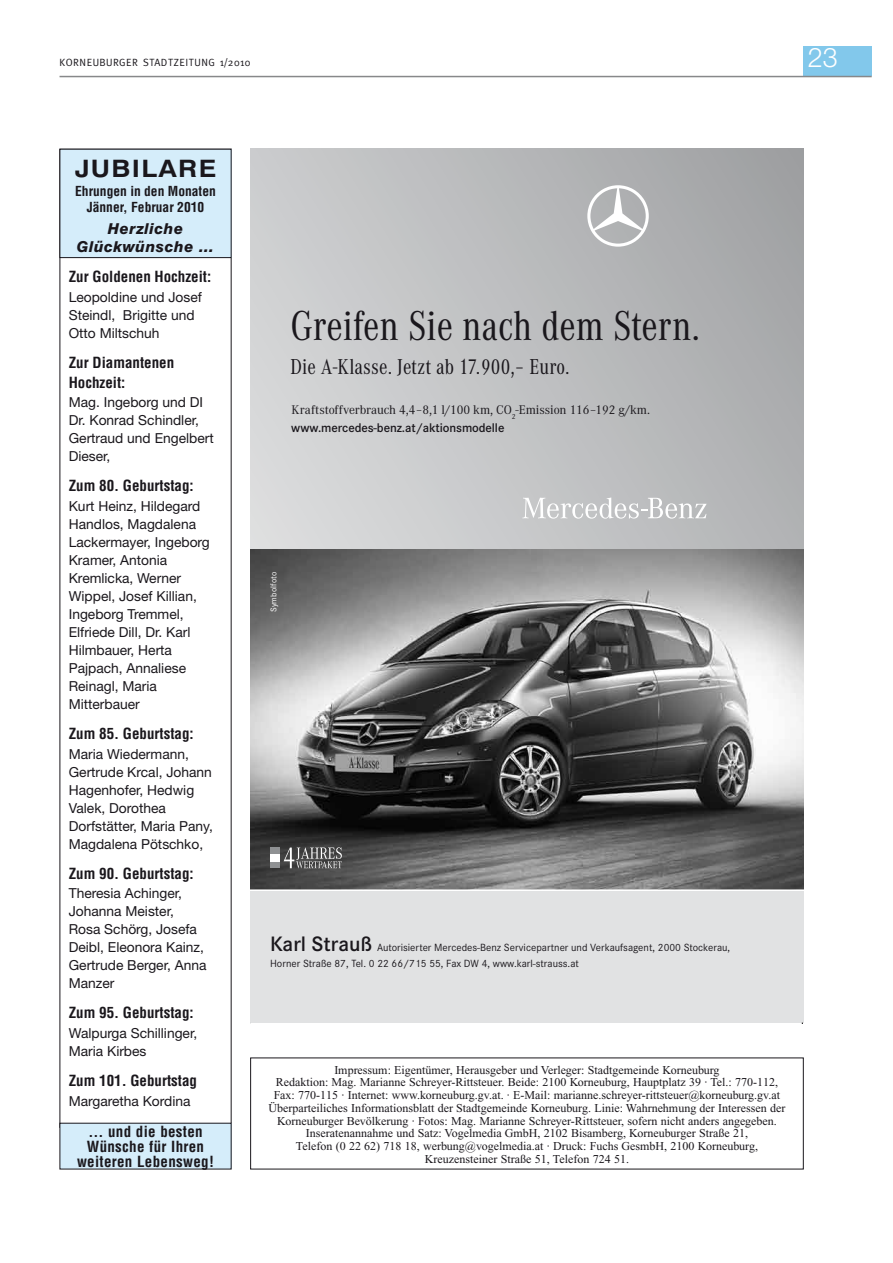
<style>
.page{position:relative;width:893px;height:1263px;background:#fff}
.page>*{position:absolute;margin:0;border:0;box-sizing:border-box;transform-origin:0 0}
.t1{font:43.35px "Corporate A Con";color:#1a171c}
.t2{font:300 27px "Helvetica Neue";color:#fff}
.t3{font:700 24px "Swiss 721 BT";letter-spacing:.05em;color:#1a171c;scale:1.12 1}
.t4{font:22.35px "Corporate A Con";letter-spacing:.005em;color:#1a171c}
.t5{font:700 condensed 15px/19.5px "Helvetica";color:#1a171c}
.t6{font:700 condensed 15px/15px "Helvetica";letter-spacing:.02em;color:#1a171c;text-align:center}
.t7{font:italic 800 15px/18px "Swiss 721 BT";letter-spacing:.03em;color:#1a171c;text-align:center}
.t8{font:13.8px/18px "Helvetica Neue";color:#1a171c}
.t9{font:700 condensed 13.5px/15.1px "Helvetica";color:#1a171c;text-align:center}
.t10{font:13.05px "Corporate A";letter-spacing:-.005em;color:#1a171c}
.t11{font:600 13.05px "Corporate S";letter-spacing:-.005em;color:#1a171c}
.t12{font:12px/12.8px "Times New Roman";color:#1a171c;text-align:center}
.t13{font:10.8px/15.9px "Corporate S";color:#1a171c}
.t14{font:10.5px "Meta";letter-spacing:.05em;color:#1a171c}
.t15{font:8.7px "Corporate S";letter-spacing:.01em;color:#fff}
.s1{font-weight:600;font-size:21.6px}
</style>
<div class="page">
<div style="left:804px;top:47px;width:68px;height:29px;background:#82c8eb"></div>
<hr style="left:60px;top:76px;width:812px;height:1px;background:#87888a">
<div style="left:250px;top:149px;width:554px;height:426px;background:linear-gradient(to right,#d5d6d8,#a7a8aa)"></div>
<img style="left:250px;top:549px;width:554px;height:340px">
<div style="left:270px;top:847px;width:10px;height:21px;background:#8f9193"></div>
<div style="left:270px;top:854px;width:10px;height:7px;background:#fff"></div>
<svg style="left:284px;top:847px;width:58px;height:21px"></svg>
<svg style="left:587px;top:185px;width:62px;height:62px"></svg>
<svg style="left:522px;top:497px;width:185px;height:22px"></svg>
<div style="left:250px;top:891px;width:554px;height:132px;background:#e1e2e3"></div>
<div style="left:60px;top:149px;width:171px;height:109px;background:#d5edfa"></div>
<div style="left:60px;top:149px;width:172px;height:109px;border:1px solid #1a171c"></div>
<div style="left:60px;top:1123px;width:171px;height:46px;background:#d5edfa"></div>
<p class="t14" style="left:60px;top:56px;width:193px">KORNEUBURGER STADTZEITUNG 1/2010</p>
<h2 class="t2" style="left:808px;top:41px;width:32px">23</h2>
<h3 class="t3" style="left:75px;top:154px;width:128px">JUBILARE</h3>
<p class="t9" style="left:75px;top:184px;width:142px">Ehrungen in den Monaten<br>Jänner, Februar 2010</p>
<p class="t7" style="left:77px;top:219px;width:139px">Herzliche<br>Glückwünsche …</p>
<p class="t5" style="left:69px;top:267px;width:144px">Zur Goldenen Hochzeit:</p>
<p class="t8" style="left:69px;top:288px;width:135px">Leopoldine und Josef<br>Steindl, Brigitte und<br>Otto Miltschuh</p>
<p class="t5" style="left:69px;top:353px;width:107px">Zur Diamantenen<br>Hochzeit:</p>
<p class="t8" style="left:69px;top:393px;width:146px">Mag. Ingeborg und DI<br>Dr. Konrad Schindler,<br>Gertraud und Engelbert<br>Dieser,</p>
<p class="t5" style="left:69px;top:476px;width:126px">Zum 80. Geburtstag:</p>
<p class="t8" style="left:69px;top:497px;width:142px">Kurt Heinz, Hildegard<br>Handlos, Magdalena<br>Lackermayer, Ingeborg<br>Kramer, Antonia<br>Kremlicka, Werner<br>Wippel, Josef Killian,<br>Ingeborg Tremmel,<br>Elfriede Dill, Dr. Karl<br>Hilmbauer, Herta<br>Pajpach, Annaliese<br>Reinagl, Maria<br>Mitterbauer</p>
<p class="t5" style="left:69px;top:723px;width:126px">Zum 85. Geburtstag:</p>
<p class="t8" style="left:69px;top:745px;width:146px">Maria Wiedermann,<br>Gertrude Krcal, Johann<br>Hagenhofer, Hedwig<br>Valek, Dorothea<br>Dorfstätter, Maria Pany,<br>Magdalena Pötschko,</p>
<p class="t5" style="left:69px;top:863px;width:126px">Zum 90. Geburtstag:</p>
<p class="t8" style="left:69px;top:884px;width:139px">Theresia Achinger,<br>Johanna Meister,<br>Rosa Schörg, Josefa<br>Deibl, Eleonora Kainz,<br>Gertrude Berger, Anna<br>Manzer</p>
<p class="t5" style="left:69px;top:1003px;width:126px">Zum 95. Geburtstag:</p>
<p class="t8" style="left:69px;top:1024px;width:130px">Walpurga Schillinger,<br>Maria Kirbes</p>
<p class="t5" style="left:69px;top:1071px;width:130px">Zum 101. Geburtstag</p>
<p class="t8" style="left:69px;top:1092px;width:123px">Margaretha Kordina</p>
<p class="t6" style="left:77px;top:1123px;width:139px">… und die besten<br>Wünsche für Ihren weiteren Lebensweg!</p>
<h1 class="t1" style="left:290px;top:302px;width:411px">Greifen Sie nach dem Stern.</h1>
<h3 class="t4" style="left:290px;top:355px;width:281px">Die A-Klasse. Jetzt ab 17.900,– Euro.</h3>
<p class="t10" style="left:291px;top:403px;width:360px">Kraftstoffverbrauch 4,4–8,1 l/100 km, CO<sub>2</sub>-Emission 116–192 g/km.</p>
<p class="t11" style="left:291px;top:420px;width:215px">www.mercedes-benz.at/aktionsmodelle</p>
<p class="t15" style="left:269px;top:612px;width:42px;rotate:-90deg">Symbolfoto</p>
<p class="t13" style="left:270px;top:940px;width:462px"><span class="s1">Karl Strauß</span> Autorisierter Mercedes-Benz Servicepartner und Verkaufsagent, 2000 Stockerau,<br>Horner Straße 87, Tel. 0 22 66/715 55, Fax DW 4, www.karl-strauss.at</p>
<p class="t12" style="left:268px;top:1063px;width:519px">Impressum: Eigentümer, Herausgeber und Verleger: Stadtgemeinde Korneuburg<br>Redaktion: Mag. Marianne Schreyer-Rittsteuer. Beide: 2100 Korneuburg, Hauptplatz 39 · Tel.: 770-112, Fax: 770-115 · Internet: www.korneuburg.gv.at. · E-Mail: marianne.schreyer-rittsteuer@korneuburg.gv.at Überparteiliches Informationsblatt der Stadtgemeinde Korneuburg. Linie: Wahrnehmung der Interessen der Korneuburger Bevölkerung · Fotos: Mag. Marianne Schreyer-Rittsteuer, sofern nicht anders angegeben.<br>Inseratenannahme und Satz: Vogelmedia GmbH, 2102 Bisamberg, Korneuburger Straße 21,<br>Telefon (0 22 62) 718 18, werbung@vogelmedia.at · Druck: Fuchs GesmbH, 2100 Korneuburg, Kreuzensteiner Straße 51, Telefon 724 51.</p>
</div>
